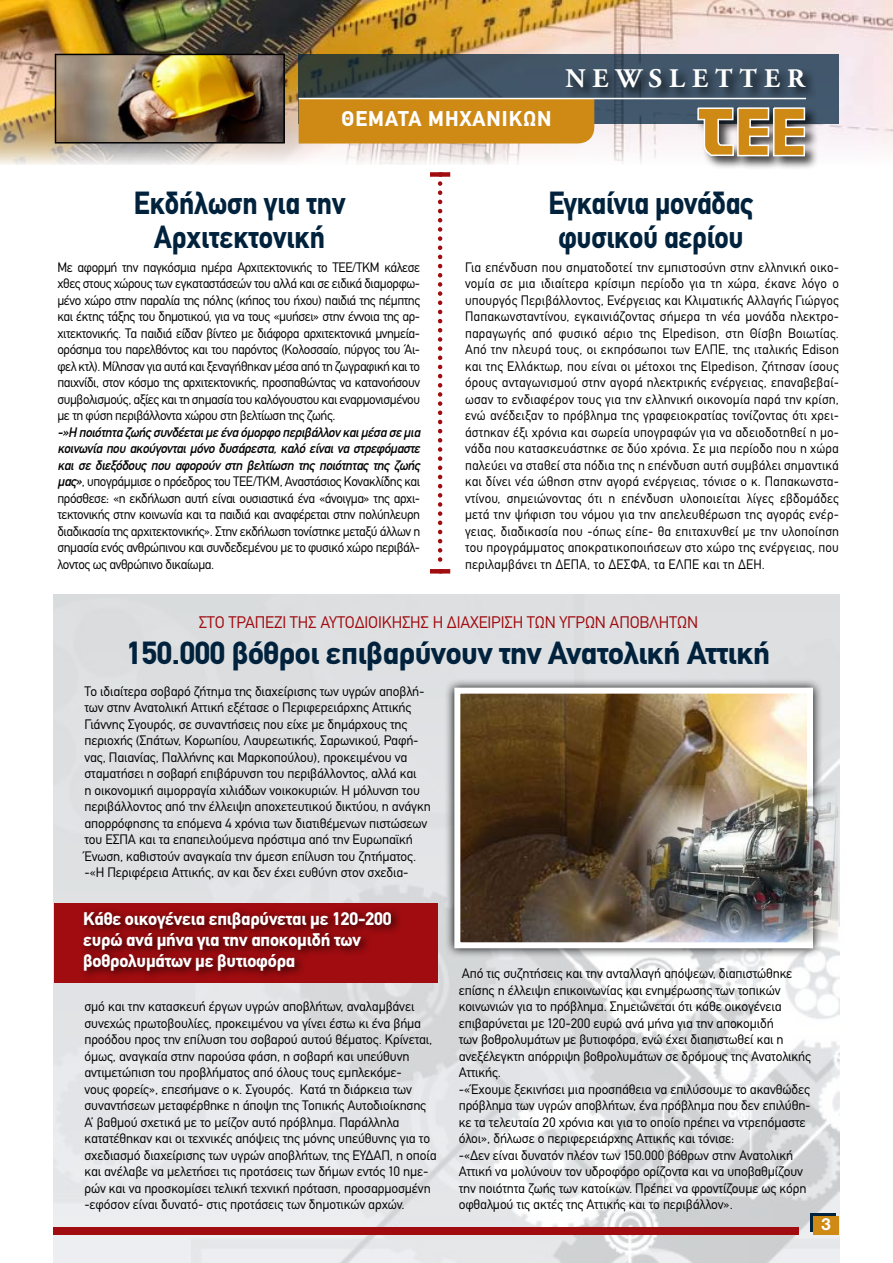
<style>
.page{position:relative;width:893px;height:1263px;background:#fff}
.page>*{position:absolute;margin:0;border:0;box-sizing:border-box;transform-origin:0 0}
.t1{font:700 31.5px/34.5px "CF Din";letter-spacing:-.01em;color:#00223d;text-align:center;scale:.9 1}
.t2{font:700 31.5px "CF Din";letter-spacing:-.01em;color:#00223d}
.t3{font:700 27px "CF Garamond";letter-spacing:.26em;color:#fff}
.t4{font:700 21px "CF Din";letter-spacing:.05em;color:#fff}
.t5{font:700 18px/21px "CF Din";letter-spacing:-.01em;color:#fff}
.t6{font:700 18px "Helvetica Neue Greek";color:#fff}
.t7{font:16.5px "CF Din";letter-spacing:-.01em;color:#a00c10}
.t8{font:13.5px/16.5px "CF Din";letter-spacing:-.01em;color:#000}
.t9{font:13.5px/16.5px "CF Din";letter-spacing:-.03em;color:#000}
.s1{font-style:italic}
</style>
<div class="page">
<img style="left:54px;top:594px;width:785px;height:669px">
<div style="left:54px;top:903px;width:384px;height:79px;background:#a00c10"></div>
<img style="left:0;top:0;width:893px;height:165px">
<svg style="left:299px;top:54px;width:540px;height:44px;background:#3d4e5a"></svg>
<div style="left:563px;top:67px;width:330px;height:71px;background:#000;opacity:.75"></div>
<div style="left:695px;top:105px;width:59px;height:72px;background:#000;opacity:.75"></div>
<div style="left:735px;top:105px;width:54px;height:71px;background:#000;opacity:.75"></div>
<div style="left:771px;top:105px;width:54px;height:71px;background:#000;opacity:.75"></div>
<svg style="left:696px;top:107px;width:110px;height:50px;background:#bf9c61"></svg>
<img style="left:58px;top:57px;width:224px;height:84px">
<div style="left:55px;top:54px;width:230px;height:90px;border:2px solid #000"></div>
<div style="left:299px;top:99px;width:297px;height:45px;background:#ce8a14"></div>
<hr style="left:299px;top:98px;width:507px;height:1px;background:#fff">
<div style="left:53px;top:1227px;width:746px;height:7px;background:#a00c10"></div>
<div style="left:810px;top:1214px;width:26px;height:18px;background:#00223d"></div>
<div style="left:813px;top:1216px;width:26px;height:18px;background:#ce8a14"></div>
<svg style="left:438px;top:183px;width:4px;height:379px"></svg>
<div style="left:430px;top:172px;width:20px;height:5px;background:#a00c10"></div>
<svg style="left:430px;top:569px;width:20px;height:4px"></svg>
<svg style="left:444px;top:678px;width:385px;height:287px;background:#c5c6c8"></svg>
<img style="left:461px;top:695px;width:345px;height:246px">
<div style="left:454px;top:688px;width:359px;height:260px;border:6px solid #fff"></div>
<div style="left:79px;top:906px;width:378px;height:91px;background:#000;opacity:.75"></div>
<img style="left:638px;top:785px;width:202px;height:157px">
<h3 class="t4" style="left:342px;top:108px;width:211px">ΘΕΜΑΤΑ ΜΗΧΑΝΙΚΩΝ</h3>
<h2 class="t3" style="left:565px;top:65px;width:241px">NEWSLETTER</h2>
<h1 class="t1" style="left:134px;top:186px;width:237px">Εκδήλωση για την<br>Αρχιτεκτονική</h1>
<p class="t8" style="left:57px;top:259px;width:364px;text-align:justify">Με αφορμή την παγκόσμια ημέρα Αρχιτεκτονικής το ΤΕΕ/ΤΚΜ κάλεσε χθες στους χώρους των εγκαταστάσεών του αλλά και σε ειδικά διαμορφω&shy;μένο χώρο στην παραλία της πόλης (κήπος του ήχου) παιδιά της πέμπτης και έκτης τάξης του δημοτικού, για να τους «μυήσει» στην έννοια της αρ&shy;χιτεκτονικής. Τα παιδιά είδαν βίντεο με διάφορα αρχιτεκτονικά μνημεία&shy;ορόσημα του παρελθόντος και του παρόντος (Κολοσσαίο, πύργος του Άι&shy;φελ κτλ). Μίλησαν για αυτά και ξεναγήθηκαν μέσα από τη ζωγραφική και το παιχνίδι, στον κόσμο της αρχιτεκτονικής, προσπαθώντας να κατανοήσουν συμβολισμούς, αξίες και τη σημασία του καλόγουστου και εναρμονισμένου με τη φύση περιβάλλοντα χώρου στη βελτίωση της ζωής.</p>
<p class="t9" style="left:57px;top:424px;width:367px"><span class="s1">-»Η ποιότητα ζωήςσυνδέεταιμε ένα όμορφο περιβάλλονκαιμέσα σε μια κοινωνία που ακούγονται μόνο δυσάρεστα, καλό είναι να στρεφόμαστε και σε διεξόδους που αφορούν στη βελτίωση της ποιότητας της ζωής μας»</span>, υπογράμμισε ο πρόεδρος του ΤΕΕ/ΤΚΜ, Αναστάσιος Κονακλίδης και πρόσθεσε: «η εκδήλωση αυτή είναι ουσιαστικά ένα «άνοιγμα» της αρχι&shy;τεκτονικής στην κοινωνία και τα παιδιά και αναφέρεται στην πολύπλευρη διαδικασία της αρχιτεκτονικής». Στην εκδήλωση τονίστηκε μεταξύ άλλων η σημασία ενός ανθρώπινου και συνδεδεμένου με το φυσικό χώρο περιβάλ&shy;λοντος ως ανθρώπινο δικαίωμα.</p>
<h1 class="t1" style="left:548px;top:186px;width:230px">Εγκαίνια μονάδας φυσικού αερίου</h1>
<p class="t8" style="left:465px;top:259px;width:375px;text-align:justify">Για επένδυση που σηματοδοτεί την εμπιστοσύνη στην ελληνική οικο&shy;νομία σε μια ιδιαίτερα κρίσιμη περίοδο για τη χώρα, έκανε λόγο ο υπουργός Περιβάλλοντος, Ενέργειας και Κλιματικής Αλλαγής Γιώργος Παπακωνσταντίνου, εγκαινιάζοντας σήμερα τη νέα μονάδα ηλεκτρο&shy;παραγωγής από φυσικό αέριο της Elpedison, στη Θίσβη Βοιωτίας.<br>Από την πλευρά τους, οι εκπρόσωποι των ΕΛΠΕ, της ιταλικής Edison και της Ελλάκτωρ, που είναι οι μέτοχοι της Elpedison, ζήτησαν ίσους όρους ανταγωνισμού στην αγορά ηλεκτρικής ενέργειας, επαναβεβαί&shy;ωσαν το ενδιαφέρον τους για την ελληνική οικονομία παρά την κρίση, ενώ ανέδειξαν το πρόβλημα της γραφειοκρατίας τονίζοντας ότι χρει&shy;άστηκαν έξι χρόνια και σωρεία υπογραφών για να αδειοδοτηθεί η μο&shy;νάδα που κατασκευάστηκε σε δύο χρόνια. Σε μια περίοδο που η χώρα παλεύει να σταθεί στα πόδια της η επένδυση αυτή συμβάλει σημαντικά και δίνει νέα ώθηση στην αγορά ενέργειας, τόνισε ο κ. Παπακωνστα&shy;ντίνου, σημειώνοντας ότι η επένδυση υλοποιείται λίγες εβδομάδες μετά την ψήφιση του νόμου για την απελευθέρωση της αγοράς ενέρ&shy;γειας, διαδικασία που -όπως είπε- θα επιταχυνθεί με την υλοποίηση του προγράμματος αποκρατικοποιήσεων στο χώρο της ενέργειας, που περιλαμβάνει τη ΔΕΠΑ, το ΔΕΣΦΑ, τα ΕΛΠΕ και τη ΔΕΗ.</p>
<p class="t7" style="left:199px;top:614px;width:501px">ΣΤΟ ΤΡΑΠΕΖΙ ΤΗΣ ΑΥΤΟΔΙΟΙΚΗΣΗΣ Η ΔΙΑΧΕΙΡΙΣΗ ΤΩΝ ΥΓΡΩΝ ΑΠΟΒΛΗΤΩΝ</p>
<h1 class="t2" style="left:127px;top:636px;width:645px">150.000 βόθροι επιβαρύνουν την Ανατολική Αττική</h1>
<p class="t8" style="left:84px;top:683px;width:348px">Το ιδιαίτερα σοβαρό ζήτημα της διαχείρισης των υγρών αποβλή&shy;των στην Ανατολική Αττική εξέτασε ο Περιφερειάρχης Αττικής Γιάννης Σγουρός, σε συναντήσεις που είχε με δημάρχους της περιοχής (Σπάτων, Κορωπίου, Λαυρεωτικής, Σαρωνικού, Ραφή&shy;νας, Παιανίας, Παλλήνης και Μαρκοπούλου), προκειμένου να σταματήσει η σοβαρή επιβάρυνση του περιβάλλοντος, αλλά και<br>η οικονομική αιμορραγία χιλιάδων νοικοκυριών. Η μόλυνση του περιβάλλοντος από την έλλειψη αποχετευτικού δικτύου, η ανάγκη απορρόφησης τα επόμενα 4 χρόνια των διατιθέμενων πιστώσεων του ΕΣΠΑ και τα επαπειλούμενα πρόστιμα από την Ευρωπαϊκή Ένωση, καθιστούν αναγκαία την άμεση επίλυση του ζητήματος. -«Η Περιφέρεια Αττικής, αν και δεν έχει ευθύνη στον σχεδια-</p>
<h3 class="t5" style="left:83px;top:908px;width:310px">Κάθε οικογένεια επιβαρύνεται με 120-200 ευρώ ανά μήνα για την αποκομιδή των βοθρολυμάτων με βυτιοφόρα</h3>
<p class="t8" style="left:84px;top:998px;width:354px">σμό και την κατασκευή έργων υγρών αποβλήτων, αναλαμβάνει συνεχώς πρωτοβουλίες, προκειμένου να γίνει έστω κι ένα βήμα προόδου προς την επίλυση του σοβαρού αυτού θέματος. Κρίνεται, όμως, αναγκαία στην παρούσα φάση, η σοβαρή και υπεύθυνη αντιμετώπιση του προβλήματος από όλους τους εμπλεκόμε-<br>νους φορείς», επεσήμανε ο κ. Σγουρός. Κατά τη διάρκεια των συναντήσεων μεταφέρθηκε η άποψη της Τοπικής Αυτοδιοίκησης Α’ βαθμού σχετικά με το μείζον αυτό πρόβλημα. Παράλληλα κατατέθηκαν και οι τεχνικές απόψεις της μόνης υπεύθυνης για το σχεδιασμό διαχείρισης των υγρών αποβλήτων, της ΕΥΔΑΠ, η οποία και ανέλαβε να μελετήσει τις προτάσεις των δήμων εντός 10 ημε&shy;ρών και να προσκομίσει τελική τεχνική πρόταση, προσαρμοσμένη -εφόσον είναι δυνατό- στις προτάσεις των δημοτικών αρχών.</p>
<p class="t8" style="left:459px;top:965px;width:354px">Από τις συζητήσεις και την ανταλλαγή απόψεων, διαπιστώθηκε επίσης η έλλειψη επικοινωνίας και ενημέρωσης των τοπικών κοινωνιών για το πρόβλημα. Σημειώνεται ότι κάθε οικογένεια επιβαρύνεται με 120-200 ευρώ ανά μήνα για την αποκομιδή<br>των βοθρολυμάτων με βυτιοφόρα, ενώ έχει διαπιστωθεί και η ανεξέλεγκτη απόρριψη βοθρολυμάτων σε δρόμους της Ανατολικής Αττικής.<br>-«Έχουμε ξεκινήσει μια προσπάθεια να επιλύσουμε το ακανθώδες πρόβλημα των υγρών αποβλήτων, ένα πρόβλημα που δεν επιλύθη&shy;κε τα τελευταία 20 χρόνια και για το οποίο πρέπει να ντρεπόμαστε όλοι», δήλωσε ο περιφερειάρχης Αττικής και τόνισε:<br>-«Δεν είναι δυνατόν πλέον των 150.000 βόθρων στην Ανατολική Αττική να μολύνουν τον υδροφόρο ορίζοντα και να υποβαθμίζουν την ποιότητα ζωής των κατοίκων. Πρέπει να φροντίζουμε ως κόρη οφθαλμού τις ακτές της Αττικής και το περιβάλλον».</p>
<h3 class="t6" style="left:821px;top:1215px;width:11px">3</h3>
</div>
